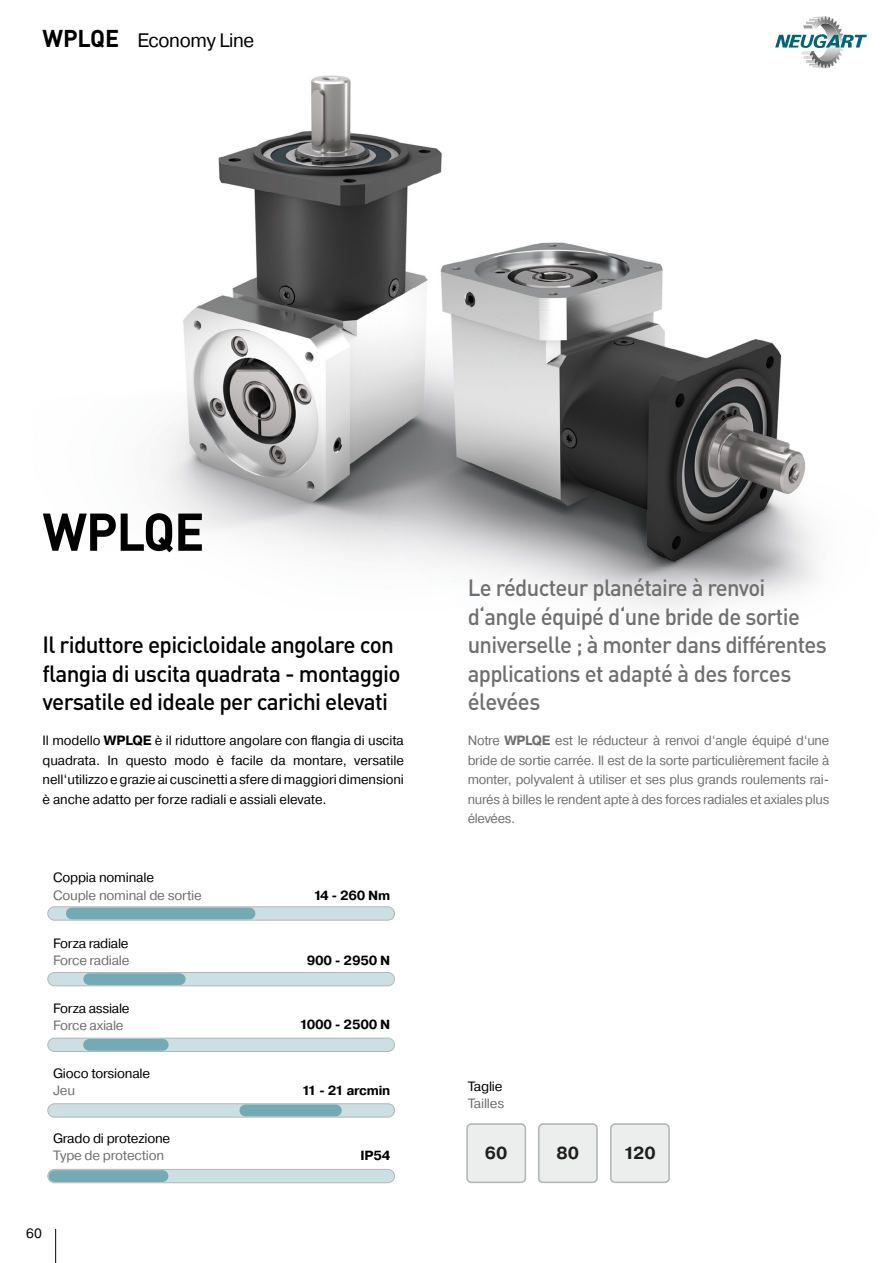
<style>
.page{position:relative;width:893px;height:1263px;background:#fff}
.page>*{position:absolute;margin:0;border:0;box-sizing:border-box;transform-origin:0 0}
.t1{font:700 52.2px "DIN Pro";letter-spacing:-.02em;color:#000;scale:.96 1}
.t2{font:500 23.25px/28.5px "DIN Pro";letter-spacing:-.03em;color:#706f6f;scale:.95 1}
.t3{font:500 23.25px/28.5px "DIN Pro";letter-spacing:-.03em;color:#000}
.t4{font:19.5px "Pragmatica";letter-spacing:-.02em;color:#000}
.t5{font:700 17.4px "Pragmatica";color:#1e1e1c}
.t6{font:13.5px/19.5px "Pragmatica";letter-spacing:-.015em;color:#000;text-align:justify}
.t7{font:13.5px/19.5px "Pragmatica";letter-spacing:-.02em;color:#706f6f;text-align:justify;scale:.96 1}
.t8{font:13.5px "Pragmatica";letter-spacing:-.02em;color:#706f6f}
.t9{font:700 13.2px "Pragmatica";letter-spacing:-.015em;color:#000}
.s1{font-family:"DIN Pro";font-weight:700;font-size:24px}
.s2{font-weight:700}
</style>
<div class="page">
<svg style="left:775px;top:16px;width:92px;height:52px"></svg>
<hr style="left:55px;top:1229px;width:1px;height:34px;background:#000">
<img style="left:163px;top:75px;width:652px;height:534px">
<div style="left:48px;top:972px;width:347px;height:14px;background:#cce0e4;border-radius:7px"></div>
<div style="left:47px;top:972px;width:348px;height:14px;border:1px solid #b4b6b5;border-radius:7px"></div>
<div style="left:48px;top:907px;width:347px;height:13px;background:#cce0e4;border-radius:7px"></div>
<div style="left:47px;top:906px;width:348px;height:14px;border:1px solid #b4b6b5;border-radius:7px"></div>
<div style="left:48px;top:1038px;width:347px;height:13px;background:#cce0e4;border-radius:7px"></div>
<div style="left:47px;top:1038px;width:348px;height:14px;border:1px solid #b4b6b5;border-radius:7px"></div>
<div style="left:48px;top:1104px;width:347px;height:13px;background:#cce0e4;border-radius:7px"></div>
<div style="left:47px;top:1103px;width:348px;height:14px;border:1px solid #b4b6b5;border-radius:7px"></div>
<div style="left:48px;top:1169px;width:347px;height:14px;background:#cce0e4;border-radius:7px"></div>
<div style="left:47px;top:1169px;width:348px;height:14px;border:1px solid #b4b6b5;border-radius:7px"></div>
<div style="left:89px;top:973px;width:91px;height:12px;background:#74aab3"></div>
<div style="left:89px;top:1039px;width:74px;height:12px;background:#74aab3"></div>
<div style="left:245px;top:1104px;width:91px;height:12px;background:#74aab3"></div>
<div style="left:54px;top:1170px;width:109px;height:12px;background:#74aab3"></div>
<div style="left:72px;top:907px;width:178px;height:12px;background:#74aab3"></div>
<div style="left:467px;top:1124px;width:58px;height:58px;background:#eceded;border-radius:4px"></div>
<div style="left:466px;top:1123px;width:60px;height:60px;border:2px solid #b4b6b5;border-radius:4px"></div>
<div style="left:539px;top:1124px;width:58px;height:58px;background:#eceded;border-radius:4px"></div>
<div style="left:538px;top:1123px;width:60px;height:60px;border:2px solid #b4b6b5;border-radius:4px"></div>
<div style="left:611px;top:1124px;width:58px;height:58px;background:#eceded;border-radius:4px"></div>
<div style="left:610px;top:1123px;width:60px;height:60px;border:2px solid #b4b6b5;border-radius:4px"></div>
<h3 class="t4" style="left:43px;top:28px;width:213px"><span class="s1">WPLQE</span> Economy Line</h3>
<h1 class="t1" style="left:43px;top:491px;width:170px">WPLQE</h1>
<h2 class="t2" style="left:468px;top:572px;width:379px">Le réducteur planétaire à renvoi d‘angle équipé d‘une bride de sortie universelle ; à monter dans différentes applications et adapté à des forces élevées</h2>
<h2 class="t3" style="left:43px;top:629px;width:360px">Il riduttore epicicloidale angolare con flangia di uscita quadrata - montaggio versatile ed ideale per carichi elevati</h2>
<p class="t6" style="left:43px;top:731px;width:363px">Il modello <span class="s2">WPLQE</span> è il riduttore angolare con flangia di uscita quadrata. In questo modo è facile da montare, versatile nell‘utilizzo e grazie ai cuscinetti a sfere di maggiori dimensioni è anche adatto per forze radiali e assiali elevate.</p>
<p class="t7" style="left:468px;top:731px;width:378px">Notre <span class="s2">WPLQE</span> est le réducteur à renvoi d‘angle équipé d‘une bride de sortie carrée. Il est de la sorte particulièrement facile à monter, polyvalent à utiliser et ses plus grands roulements rai&shy;nurés à billes le rendent apte à des forces radiales et axiales plus élevées.</p>
<p class="t6" style="left:53px;top:868px;width:103px">Coppia nominale</p>
<p class="t8" style="left:53px;top:886px;width:150px">Couple nominal de sortie</p>
<p class="t6" style="left:53px;top:933px;width:77px">Forza radiale</p>
<p class="t8" style="left:53px;top:951px;width:78px">Force radiale</p>
<p class="t6" style="left:53px;top:998px;width:78px">Forza assiale</p>
<p class="t8" style="left:53px;top:1017px;width:72px">Force axiale</p>
<p class="t6" style="left:53px;top:1063px;width:99px">Gioco torsionale</p>
<p class="t8" style="left:53px;top:1082px;width:24px">Jeu</p>
<p class="t6" style="left:53px;top:1129px;width:119px">Grado di protezione</p>
<p class="t8" style="left:53px;top:1147px;width:113px">Type de protection</p>
<p class="t6" style="left:26px;top:1224px;width:17px">60</p>
<p class="t9" style="left:313px;top:887px;width:78px">14 - 260 Nm</p>
<p class="t9" style="left:307px;top:952px;width:85px">900 - 2950 N</p>
<p class="t9" style="left:299px;top:1016px;width:92px">1000 - 2500 N</p>
<p class="t9" style="left:302px;top:1081px;width:90px">11 - 21 arcmin</p>
<p class="t6" style="left:468px;top:1077px;width:36px">Taglie</p>
<p class="t8" style="left:468px;top:1095px;width:38px">Tailles</p>
<p class="t9" style="left:360px;top:1146px;width:31px">IP54</p>
<p class="t5" style="left:485px;top:1141px;width:24px">60</p>
<p class="t5" style="left:557px;top:1141px;width:24px">80</p>
<p class="t5" style="left:624px;top:1141px;width:34px">120</p>
</div>
